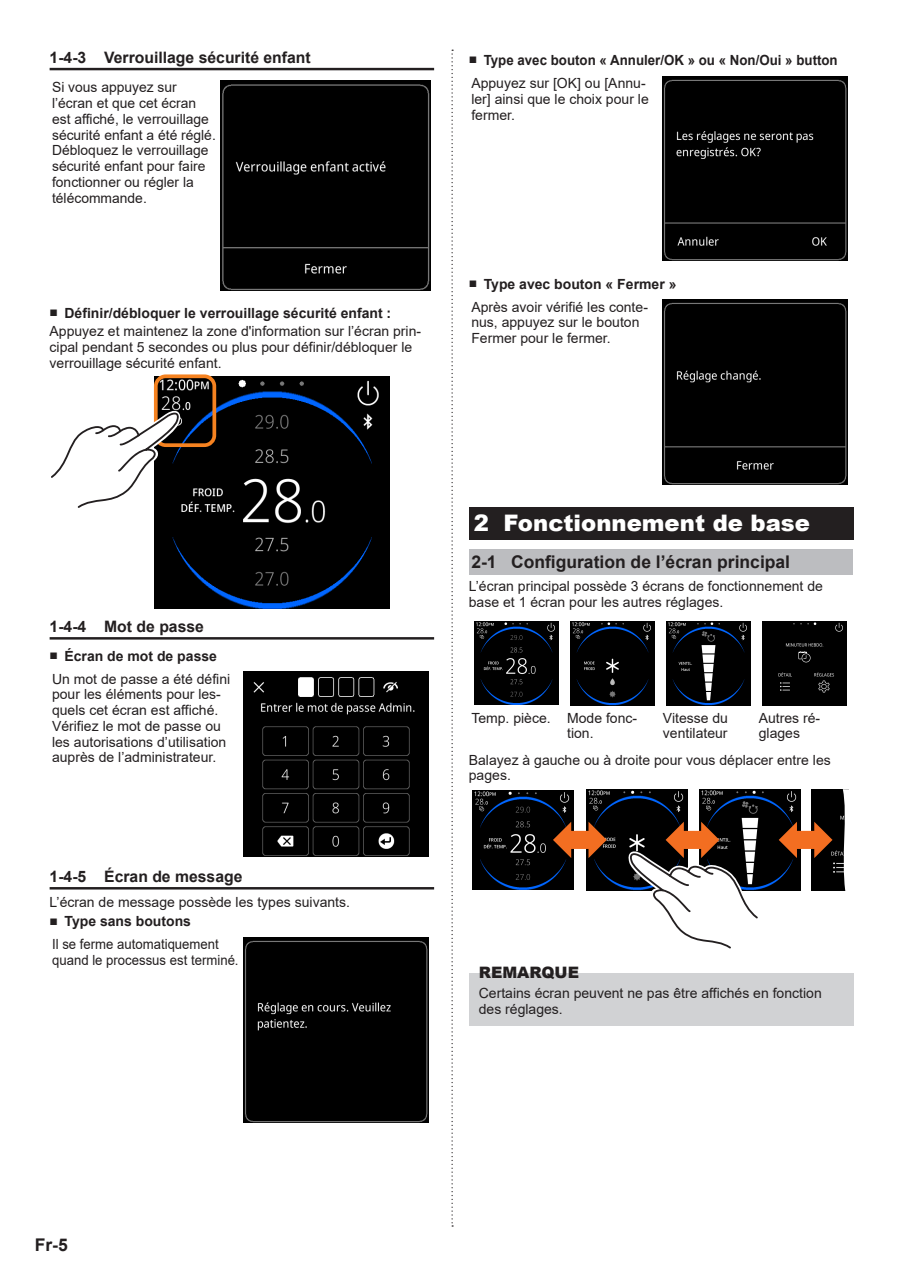
<style>
.page{position:relative;width:903px;height:1275px;background:#fff}
.page>*{position:absolute;margin:0;border:0;box-sizing:border-box;transform-origin:0 0}
.t1{font:900 22.75px "Arial";color:#fff}
.t2{font:700 17.5px "Arial";color:#231f20}
.t3{font:700 15.75px "Arial";color:#231f20}
.t4{font:900 15.75px "Arial";color:#231f20}
.t5{font:14px/15.8px "Arial";color:#231f20}
.t6{font:700 14px "Arial";color:#231f20}
.t7{font:14px/15.8px "Arial";color:#231f20;scale:.94 1}
</style>
<div class="page">
<svg style="left:451px;top:50px;width:2px;height:1177px"></svg>
<hr style="left:50px;top:68px;width:384px;height:2px;background:#231f20">
<hr style="left:50px;top:637px;width:384px;height:3px;background:#231f20">
<hr style="left:50px;top:887px;width:384px;height:2px;background:#231f20">
<img style="left:221px;top:80px;width:210px;height:210px">
<img style="left:154px;top:376px;width:235px;height:233px">
<div style="left:154px;top:374px;width:62px;height:73px;border:4px solid #f58220;border-radius:10px"></div>
<svg style="left:51px;top:411px;width:129px;height:98px"></svg>
<img style="left:244px;top:672px;width:184px;height:184px">
<div style="left:244px;top:937px;width:184px;height:185px;background:#000"></div>
<img style="left:663px;top:76px;width:185px;height:185px">
<div style="left:663px;top:300px;width:185px;height:184px;background:#000"></div>
<div style="left:469px;top:507px;width:384px;height:32px;background:#231f20"></div>
<div style="left:469px;top:549px;width:383px;height:25px;background:#bcbdc0"></div>
<img style="left:475px;top:622px;width:84px;height:83px">
<img style="left:570px;top:622px;width:84px;height:84px">
<img style="left:666px;top:622px;width:84px;height:84px">
<img style="left:762px;top:622px;width:84px;height:84px">
<div style="left:812px;top:790px;width:29px;height:100px;background:#000"></div>
<img style="left:473px;top:790px;width:100px;height:100px">
<img style="left:586px;top:789px;width:101px;height:101px">
<img style="left:699px;top:789px;width:101px;height:101px">
<svg style="left:553px;top:822px;width:54px;height:36px;background:#97542e"></svg>
<svg style="left:628px;top:822px;width:131px;height:127px"></svg>
<svg style="left:841px;top:789px;width:8px;height:102px"></svg>
<svg style="left:779px;top:822px;width:53px;height:36px;background:#945029"></svg>
<div style="left:469px;top:973px;width:384px;height:53px;background:#d1d2d4"></div>
<p class="t3" style="left:50px;top:46px;width:263px">1-4-3 Verrouillage sécurité enfant</p>
<p class="t5" style="left:52px;top:79px;width:165px">Si vous appuyez sur l’écran et que cet écran est affiché, le verrouillage sécurité enfant a été réglé.<br>Débloquez le verrouillage sécurité enfant pour faire fonctionner ou régler la télécommande.</p>
<p class="t6" style="left:50px;top:303px;width:343px">■ Définir/débloquer le verrouillage sécurité enfant :</p>
<p class="t5" style="left:50px;top:324px;width:373px">Appuyez et maintenez la zone d'information sur l’écran prin&shy;cipal pendant 5 secondes ou plus pour définir/débloquer le verrouillage sécurité enfant.</p>
<p class="t6" style="left:469px;top:50px;width:370px">■ Type avec bouton « Annuler/OK » ou « Non/Oui » button</p>
<p class="t5" style="left:471px;top:75px;width:179px">Appuyez sur [OK] ou [Annu&shy;ler] ainsi que le choix pour le fermer.</p>
<p class="t6" style="left:469px;top:274px;width:209px">■ Type avec bouton « Fermer »</p>
<p class="t5" style="left:471px;top:299px;width:178px">Après avoir vérifié les conte&shy;nus, appuyez sur le bouton<br>Fermer pour le fermer.</p>
<p class="t3" style="left:50px;top:616px;width:156px">1-4-4 Mot de passe</p>
<p class="t6" style="left:50px;top:646px;width:169px">■ Écran de mot de passe</p>
<p class="t5" style="left:52px;top:671px;width:180px">Un mot de passe a été défini pour les éléments pour les&shy;quels cet écran est affiché.<br>Vérifiez le mot de passe ou les autorisations d’utilisation auprès de l’administrateur.</p>
<p class="t3" style="left:50px;top:866px;width:194px">1-4-5 Écran de message</p>
<p class="t5" style="left:50px;top:894px;width:302px">L’écran de message possède les types suivants.</p>
<p class="t6" style="left:50px;top:912px;width:143px">■ Type sans boutons</p>
<p class="t7" style="left:52px;top:936px;width:200px">Il se ferme automatiquement quand le processus est terminé.</p>
<h1 class="t1" style="left:474px;top:507px;width:338px">2 Fonctionnement de base</h1>
<p class="t2" style="left:471px;top:550px;width:320px">2-1 Configuration de l’écran principal</p>
<p class="t5" style="left:469px;top:579px;width:356px">L’écran principal possède 3 écrans de fonctionnement de base et 1 écran pour les autres réglages.</p>
<p class="t5" style="left:567px;top:710px;width:72px;text-indent:-96px">Temp. pièce. Mode fonc&shy;tion.</p>
<p class="t5" style="left:663px;top:710px;width:67px">Vitesse du ventilateur</p>
<p class="t5" style="left:759px;top:710px;width:63px">Autres ré&shy;glages</p>
<p class="t5" style="left:469px;top:752px;width:363px">Balayez à gauche ou à droite pour vous déplacer entre les pages.</p>
<p class="t4" style="left:479px;top:961px;width:102px">REMARQUE</p>
<p class="t5" style="left:479px;top:985px;width:344px">Certains écran peuvent ne pas être affichés en fonction des réglages.</p>
<p class="t2" style="left:35px;top:1232px;width:35px">Fr-5</p>
</div>
